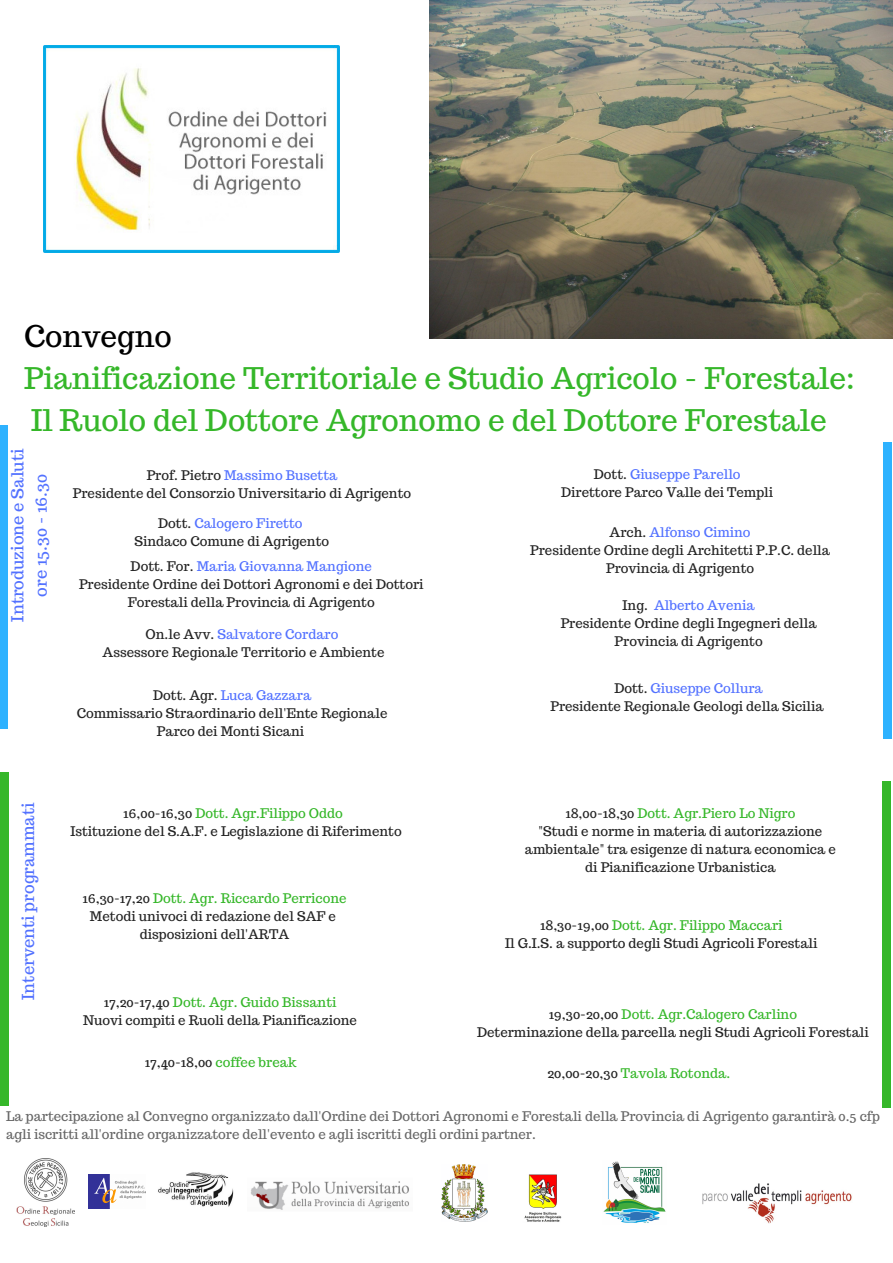
<style>
.page{position:relative;width:893px;height:1263px;background:#fff}
.page>*{position:absolute;margin:0;border:0;box-sizing:border-box;transform-origin:0 0}
.t1{font:29.78px/41.6px "Trocchi";color:#35b729}
.t2{font:29.78px "Trocchi";color:#000}
.t3{font:16.58px/23.1px "Trocchi";color:#5271ff;text-align:center}
.t4{font:13.27px/18px "Trocchi";color:#222;text-align:center}
.t5{font:13.27px/18px "Trocchi";color:#666}
.t6{font:13.27px "Trocchi";color:#35b729}
.s1{color:#5271ff}
.s2{color:#35b729}
.s3{color:#222}
</style>
<div class="page">
<img style="left:43px;top:46px;width:297px;height:207px">
<img style="left:429px;top:0;width:464px;height:339px">
<img style="left:442px;top:1164px;width:45px;height:57px">
<img style="left:524px;top:1174px;width:38px;height:48px">
<img style="left:250px;top:1181px;width:159px;height:29px">
<img style="left:603px;top:1161px;width:63px;height:62px">
<div style="left:0;top:680px;width:8px;height:49px;background:#2eb2ff"></div>
<div style="left:0;top:425px;width:8px;height:49px;background:#2eb2ff"></div>
<div style="left:0;top:472px;width:8px;height:210px;background:#2eb2ff"></div>
<div style="left:0;top:1057px;width:9px;height:49px;background:#35b729"></div>
<div style="left:0;top:772px;width:9px;height:48px;background:#35b729"></div>
<div style="left:0;top:819px;width:9px;height:240px;background:#35b729"></div>
<div style="left:883px;top:690px;width:8px;height:49px;background:#2eb2ff"></div>
<div style="left:883px;top:442px;width:8px;height:49px;background:#2eb2ff"></div>
<div style="left:883px;top:489px;width:8px;height:203px;background:#2eb2ff"></div>
<img style="left:89px;top:1174px;width:56px;height:35px">
<img style="left:16px;top:1159px;width:59px;height:67px">
<img style="left:158px;top:1172px;width:76px;height:35px">
<div style="left:882px;top:1059px;width:9px;height:49px;background:#35b729"></div>
<div style="left:882px;top:781px;width:9px;height:49px;background:#35b729"></div>
<div style="left:882px;top:829px;width:9px;height:231px;background:#35b729"></div>
<img style="left:703px;top:1183px;width:149px;height:40px">
<h1 class="t2" style="left:24px;top:317px;width:149px">Convegno</h1>
<h1 class="t1" style="left:24px;top:357px;width:832px">Pianificazione Territoriale e Studio Agricolo - Forestale:<br>Il Ruolo del Dottore Agronomo e del Dottore Forestale</h1>
<p class="t3" style="left:6px;top:622px;width:174px;rotate:-90deg">Introduzione e Saluti ore 15.30 - 16.30</p>
<p class="t4" style="left:73px;top:466px;width:340px">Prof. Pietro <span class="s1">Massimo Busetta<br></span>Presidente del Consorzio Universitario di Agrigento</p>
<p class="t4" style="left:135px;top:514px;width:196px">Dott. <span class="s1">Calogero Firetto<br></span>Sindaco Comune di Agrigento</p>
<p class="t4" style="left:79px;top:557px;width:346px">Dott. For. <span class="s1">Maria Giovanna Mangione<br></span>Presidente Ordine dei Dottori Agronomi e dei Dottori<br>Forestali della Provincia di Agrigento</p>
<p class="t4" style="left:103px;top:625px;width:283px">On.le Avv. <span class="s1">Salvatore Cordaro<br></span>Assessore Regionale Territorio e Ambiente</p>
<p class="t4" style="left:77px;top:686px;width:312px">Dott. Agr. <span class="s1">Luca Gazzara<br></span>Commissario Straordinario dell'Ente Regionale<br>Parco dei Monti Sicani</p>
<p class="t3" style="left:17px;top:1000px;width:198px;rotate:-90deg">Interventi programmati</p>
<p class="t4" style="left:70px;top:804px;width:333px">16,00-16,30 <span class="s2">Dott. Agr.Filippo Oddo<br></span>Istituzione del S.A.F. e Legislazione di Riferimento</p>
<p class="t4" style="left:83px;top:889px;width:266px">16,30-17,20 <span class="s2">Dott. Agr. Riccardo Perricone<br></span>Metodi univoci di redazione del SAF e disposizioni dell'ARTA</p>
<p class="t4" style="left:83px;top:993px;width:275px">17,20-17,40 <span class="s2">Dott. Agr. Guido Bissanti<br></span>Nuovi compiti e Ruoli della Pianificazione</p>
<p class="t4" style="left:145px;top:1053px;width:153px">17,40-18,00 <span class="s2">coffee break</span></p>
<p class="t4" style="left:561px;top:465px;width:213px">Dott. <span class="s1">Giuseppe Parello<br></span>Direttore Parco Valle dei Templi</p>
<p class="t4" style="left:530px;top:523px;width:301px">Arch. <span class="s1">Alfonso Cimino<br></span>Presidente Ordine degli Architetti P.P.C. della<br>Provincia di Agrigento</p>
<p class="t4" style="left:561px;top:596px;width:257px">Ing. <span class="s1">Alberto Avenia<br></span>Presidente Ordine degli Ingegneri della<br>Provincia di Agrigento</p>
<p class="t4" style="left:550px;top:679px;width:275px">Dott. <span class="s1">Giuseppe Collura<br></span>Presidente Regionale Geologi della Sicilia</p>
<p class="t4" style="left:525px;top:804px;width:312px">18,00-18,30 <span class="s2">Dott. Agr.Piero Lo Nigro<br></span>"Studi e norme in materia di autorizzazione ambientale" tra esigenze di natura economica e di Pianificazione Urbanistica</p>
<p class="t4" style="left:505px;top:916px;width:314px">18,30-19,00 <span class="s2">Dott. Agr. Filippo Maccari<br></span>Il G.I.S. a supporto degli Studi Agricoli Forestali</p>
<p class="t4" style="left:477px;top:1005px;width:393px">19,30-20,00 <span class="s2">Dott. Agr.Calogero Carlino<br></span>Determinazione della parcella negli Studi Agricoli Forestali</p>
<p class="t6" style="left:547px;top:1065px;width:184px"><span class="s3">20,00-20,30</span> Tavola Rotonda.</p>
<p class="t5" style="left:6px;top:1107px;width:875px">La partecipazione al Convegno organizzato dall'Ordine dei Dottori Agronomi e Forestali della Provincia di Agrigento garantirà 0.5 cfp agli iscritti all'ordine organizzatore dell'evento e agli iscritti degli ordini partner.</p>
</div>
